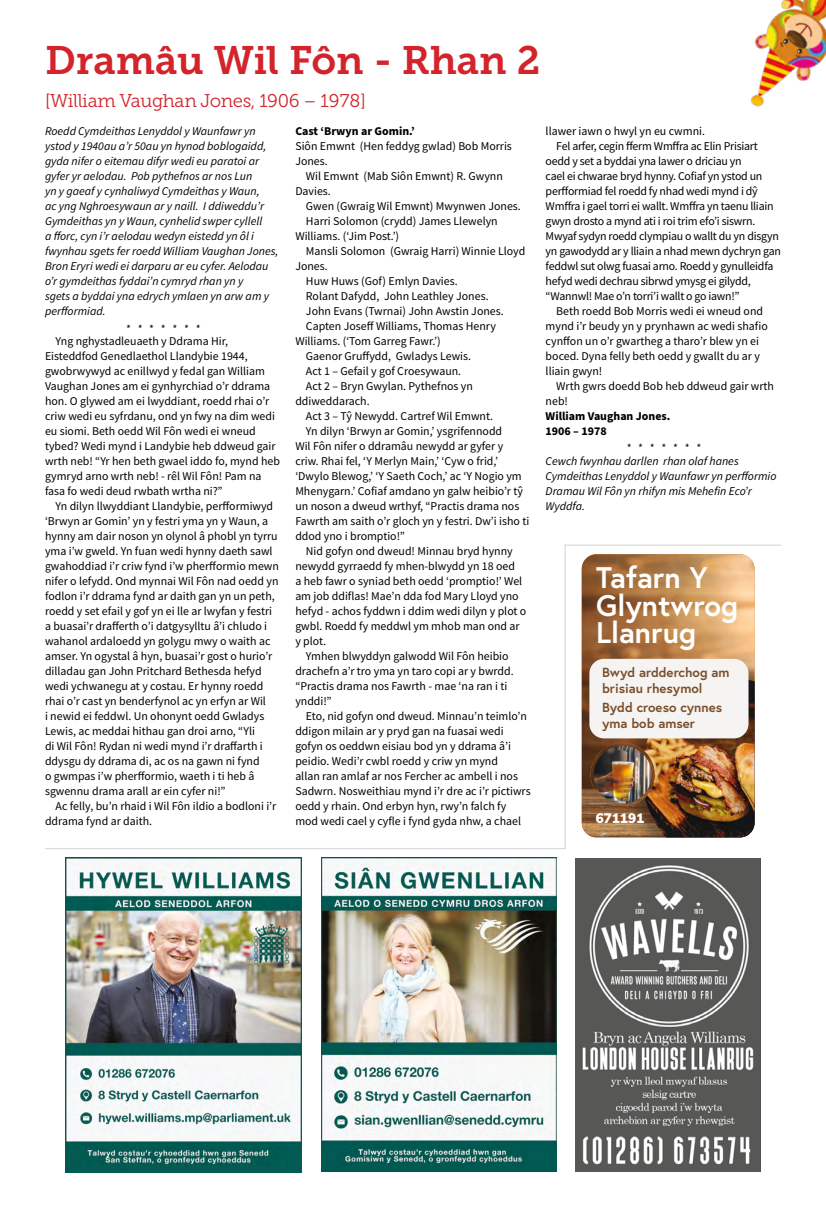
<style>
.page{position:relative;width:826px;height:1205px;background:#fff}
.page>*{position:absolute;margin:0;border:0;box-sizing:border-box;transform-origin:0 0}
.Pennawd_Coch{font:39.5px "Museo Slab 700";color:#d3232b}
.Body_Eco{font:700 29.75px/27.5px "Europa";color:#fff}
.Pennawd_Coch-2{font:18.38px "Museo Slab 300";letter-spacing:-.02em;color:#d3232b}
.Body_Eco-2{font:900 13.38px "Muli";color:#fff}
.t1{font:700 13.25px/15.9px "Europa";color:#7b4f2a}
.Body_Eco-3{font:11.88px/15px "Source Sans Pro";color:#000}
.Body_Eco-4{font:italic 11.88px/15px "Source Sans Pro";color:#000}
.Body_Eco-5{font:11.88px/15px "Source Sans Pro";letter-spacing:-.02em;color:#000}
.No_indent_Body_Eco{font:700 11.88px "Source Sans Pro";color:#000}
.No_indent_Body_Eco-2{font:11.88px/15px "Source Sans Pro";color:#000}
</style>
<div class="page">
<hr style="left:45px;top:848px;width:521px;height:1px;background:#dadada">
<hr style="left:564px;top:544px;width:2px;height:305px;background:#dadada">
<hr style="left:564px;top:544px;width:217px;height:2px;background:#dadada">
<img style="left:65px;top:858px;width:236px;height:314px">
<img style="left:321px;top:858px;width:235px;height:313px">
<img style="left:581px;top:554px;width:173px;height:282px">
<div style="left:616px;top:653px;width:138px;height:184px;background:#000;opacity:.4"></div>
<div style="left:589px;top:659px;width:159px;height:79px;background:#f6f4f3;border-radius:15px"></div>
<img style="left:590px;top:678px;width:164px;height:159px">
<img style="left:590px;top:743px;width:64px;height:63px;border-radius:32px">
<img style="left:593px;top:745px;width:58px;height:58px;border-radius:29px">
<img style="left:575px;top:858px;width:185px;height:313px">
<img style="left:750px;top:0;width:76px;height:107px">
<p class="Pennawd_Coch" style="left:45px;top:38px;width:496px">Dramâu Wil Fôn - Rhan 2</p>
<p class="Pennawd_Coch-2" style="left:45px;top:90px;width:322px">[William Vaughan Jones, 1906 – 1978]</p>
<p class="Body_Eco-4" style="left:45px;top:123px;width:235px">Roedd Cymdeithas Lenyddol y Waunfawr yn ystod y 1940au a’r 50au yn hynod boblogaidd, gyda nifer o eitemau difyr wedi eu paratoi ar gyfer yr aelodau. Pob pythefnos ar nos Lun<br>yn y gaeaf y cynhaliwyd Cymdeithas y Waun,<br>ac yng Nghroesywaun ar y naill. I ddiweddu’r Gymdeithas yn y Waun, cynhelid swper cyllell<br>a fforc, cyn i’r aelodau wedyn eistedd yn ôl i fwynhau sgets fer roedd William Vaughan Jones, Bron Eryri wedi ei darparu ar eu cyfer. Aelodau o’r gymdeithas fyddai’n cymryd rhan yn y<br>sgets a byddai yna edrych ymlaen yn arw am y perfformiad.</p>
<p class="Body_Eco-4" style="left:125px;top:321px;width:76px">* * * * * * *</p>
<p class="Body_Eco-3" style="left:45px;top:333px;width:236px;text-indent:11px">Yng nghystadleuaeth y Ddrama Hir, Eisteddfod Genedlaethol Llandybie 1944, gwobrwywyd ac enillwyd y fedal gan William Vaughan Jones am ei gynhyrchiad o’r ddrama hon. O glywed am ei lwyddiant, roedd rhai o’r criw wedi eu syfrdanu, ond yn fwy na dim wedi eu siomi. Beth oedd Wil Fôn wedi ei wneud tybed? Wedi mynd i Landybie heb ddweud gair wrth neb! “Yr hen beth gwael iddo fo, mynd heb gymryd arno wrth neb! - rêl Wil Fôn! Pam na fasa fo wedi deud rwbath wrtha ni?”</p>
<p class="Body_Eco-3" style="left:45px;top:498px;width:235px;text-indent:11px">Yn dilyn llwyddiant Llandybie, perfformiwyd ‘Brwyn ar Gomin’ yn y festri yma yn y Waun, a hynny am dair noson yn olynol â phobl yn tyrru yma i’w gweld. Yn fuan wedi hynny daeth sawl gwahoddiad i’r criw fynd i’w pherfformio mewn nifer o lefydd. Ond mynnai Wil Fôn nad oedd yn fodlon i’r ddrama fynd ar daith gan yn un peth, roedd y set efail y gof yn ei lle ar lwyfan y festri a buasai’r drafferth o’i datgysylltu â’i chludo i wahanol ardaloedd yn golygu mwy o waith ac amser. Yn ogystal â hyn, buasai’r gost o hurio’r dilladau gan John Pritchard Bethesda hefyd wedi ychwanegu at y costau. Er hynny roedd rhai o’r cast yn benderfynol ac yn erfyn ar Wil<br>i newid ei feddwl. Un ohonynt oedd Gwladys Lewis, ac meddai hithau gan droi arno, “Yli<br>di Wil Fôn! Rydan ni wedi mynd i’r draffarth i ddysgu dy ddrama di, ac os na gawn ni fynd<br>o gwmpas i’w pherfformio, waeth i ti heb â sgwennu drama arall ar ein cyfer ni!”</p>
<p class="Body_Eco-3" style="left:45px;top:798px;width:233px;text-indent:11px">Ac felly, bu’n rhaid i Wil Fôn ildio a bodloni i’r ddrama fynd ar daith.</p>
<p class="No_indent_Body_Eco" style="left:295px;top:123px;width:121px">Cast ‘Brwyn ar Gomin.’</p>
<p class="No_indent_Body_Eco-2" style="left:295px;top:138px;width:218px">Siôn Emwnt (Hen feddyg gwlad) Bob Morris<br>Jones.</p>
<p class="Body_Eco-3" style="left:295px;top:168px;width:209px;text-indent:11px">Wil Emwnt (Mab Siôn Emwnt) R. Gwynn<br>Davies.</p>
<p class="Body_Eco-3" style="left:306px;top:198px;width:216px">Gwen (Gwraig Wil Emwnt) Mwynwen Jones.</p>
<p class="Body_Eco-3" style="left:295px;top:213px;width:204px;text-indent:11px">Harri Solomon (crydd) James Llewelyn<br>Williams. (‘Jim Post.’)</p>
<p class="Body_Eco-3" style="left:295px;top:243px;width:231px;text-indent:11px">Mansli Solomon (Gwraig Harri) Winnie Lloyd<br>Jones.</p>
<p class="Body_Eco-3" style="left:306px;top:273px;width:153px">Huw Huws (Gof) Emlyn Davies.</p>
<p class="Body_Eco-3" style="left:306px;top:288px;width:184px">Rolant Dafydd, John Leathley Jones.</p>
<p class="Body_Eco-3" style="left:306px;top:303px;width:199px">John Evans (Twrnai) John Awstin Jones.</p>
<p class="Body_Eco-3" style="left:295px;top:318px;width:202px;text-indent:11px">Capten Joseff Williams, Thomas Henry<br>Williams. (‘Tom Garreg Fawr.’)</p>
<p class="Body_Eco-3" style="left:306px;top:348px;width:167px">Gaenor Gruffydd, Gwladys Lewis.</p>
<p class="Body_Eco-3" style="left:306px;top:363px;width:157px">Act 1 – Gefail y gof Croesywaun.</p>
<p class="Body_Eco-3" style="left:295px;top:378px;width:179px;text-indent:11px">Act 2 – Bryn Gwylan. Pythefnos yn ddiweddarach.</p>
<p class="Body_Eco-3" style="left:306px;top:408px;width:189px">Act 3 – Tŷ Newydd. Cartref Wil Emwnt.</p>
<p class="Body_Eco-3" style="left:295px;top:423px;width:235px;text-indent:11px">Yn dilyn ‘Brwyn ar Gomin,’ ysgrifennodd<br>Wil Fôn nifer o ddramâu newydd ar gyfer y criw. Rhai fel, ‘Y Merlyn Main,’ ‘Cyw o frid,’ ‘Dwylo Blewog,’ ‘Y Saeth Coch,’ ac ‘Y Nogio ym Mhenygarn.’ Cofiaf amdano yn galw heibio’r tŷ un noson a dweud wrthyf, “Practis drama nos Fawrth am saith o’r gloch yn y festri. Dw’i isho ti ddod yno i bromptio!”</p>
<p class="Body_Eco-3" style="left:295px;top:543px;width:232px;text-indent:11px">Nid gofyn ond dweud! Minnau bryd hynny newydd gyrraedd fy mhen-blwydd yn 18 oed<br>a heb fawr o syniad beth oedd ‘promptio!’ Wel am job ddiflas! Mae’n dda fod Mary Lloyd yno hefyd - achos fyddwn i ddim wedi dilyn y plot o gwbl. Roedd fy meddwl ym mhob man ond ar y plot.</p>
<p class="Body_Eco-3" style="left:295px;top:648px;width:220px;text-indent:11px">Ymhen blwyddyn galwodd Wil Fôn heibio drachefn a’r tro yma yn taro copi ar y bwrdd. “Practis drama nos Fawrth - mae ‘na ran i ti ynddi!”</p>
<p class="Body_Eco-3" style="left:295px;top:708px;width:237px;text-indent:11px">Eto, nid gofyn ond dweud. Minnau’n teimlo’n ddigon milain ar y pryd gan na fuasai wedi gofyn os oeddwn eisiau bod yn y ddrama â’i peidio. Wedi’r cwbl roedd y criw yn mynd<br>allan ran amlaf ar nos Fercher ac ambell i nos Sadwrn. Nosweithiau mynd i’r dre ac i’r pictiwrs oedd y rhain. Ond erbyn hyn, rwy’n falch fy mod wedi cael y cyfle i fynd gyda nhw, a chael</p>
<p class="Body_Eco-3" style="left:545px;top:123px;width:161px">llawer iawn o hwyl yn eu cwmni.</p>
<p class="Body_Eco-5" style="left:545px;top:138px;width:237px;text-indent:11px">Fel arfer, cegin fferm Wmffra ac Elin Prisiart oedd y set a byddai yna lawer o driciau yn<br>cael ei chwarae bryd hynny. Cofiaf yn ystod un perfformiad fel roedd fy nhad wedi mynd i dŷ Wmffra i gael torri ei wallt. Wmffra yn taenu lliain gwyn drosto a mynd ati i roi trim efo’i siswrn.<br>Mwyaf sydyn roedd clympiau o wallt du yn disgyn yn gawodydd ar y lliain a nhad mewn dychryn gan feddwl sut olwg fuasai arno. Roedd y gynulleidfa hefyd wedi dechrau sibrwd ymysg ei gilydd, “Wannwl! Mae o’n torri’i wallt o go iawn!”</p>
<p class="Body_Eco-3" style="left:545px;top:303px;width:224px;text-indent:11px">Beth roedd Bob Morris wedi ei wneud ond mynd i’r beudy yn y prynhawn ac wedi shafio cynffon un o’r gwartheg a tharo’r blew yn ei boced. Dyna felly beth oedd y gwallt du ar y lliain gwyn!</p>
<p class="Body_Eco-3" style="left:545px;top:378px;width:230px;text-indent:11px">Wrth gwrs doedd Bob heb ddweud gair wrth neb!</p>
<p class="No_indent_Body_Eco" style="left:545px;top:408px;width:126px">William Vaughan Jones.</p>
<p class="No_indent_Body_Eco" style="left:545px;top:423px;width:62px">1906 – 1978</p>
<p class="Body_Eco-4" style="left:626px;top:441px;width:76px">* * * * * * *</p>
<p class="Body_Eco-4" style="left:545px;top:453px;width:232px">Cewch fwynhau darllen rhan olaf hanes Cymdeithas Lenyddol y Waunfawr yn perfformio Dramau Wil Fôn yn rhifyn mis Mehefin Eco’r Wyddfa.</p>
<p class="Body_Eco" style="left:596px;top:563px;width:143px">Tafarn Y<br>Glyntwrog</p>
<p class="Body_Eco" style="left:596px;top:618px;width:101px">Llanrug</p>
<p class="t1" style="left:602px;top:664px;width:129px">Bwyd ardderchog am brisiau rhesymol</p>
<p class="t1" style="left:602px;top:699px;width:122px">Bydd croeso cynnes yma bob amser</p>
<p class="Body_Eco-2" style="left:596px;top:809px;width:50px">671191</p>
</div>
